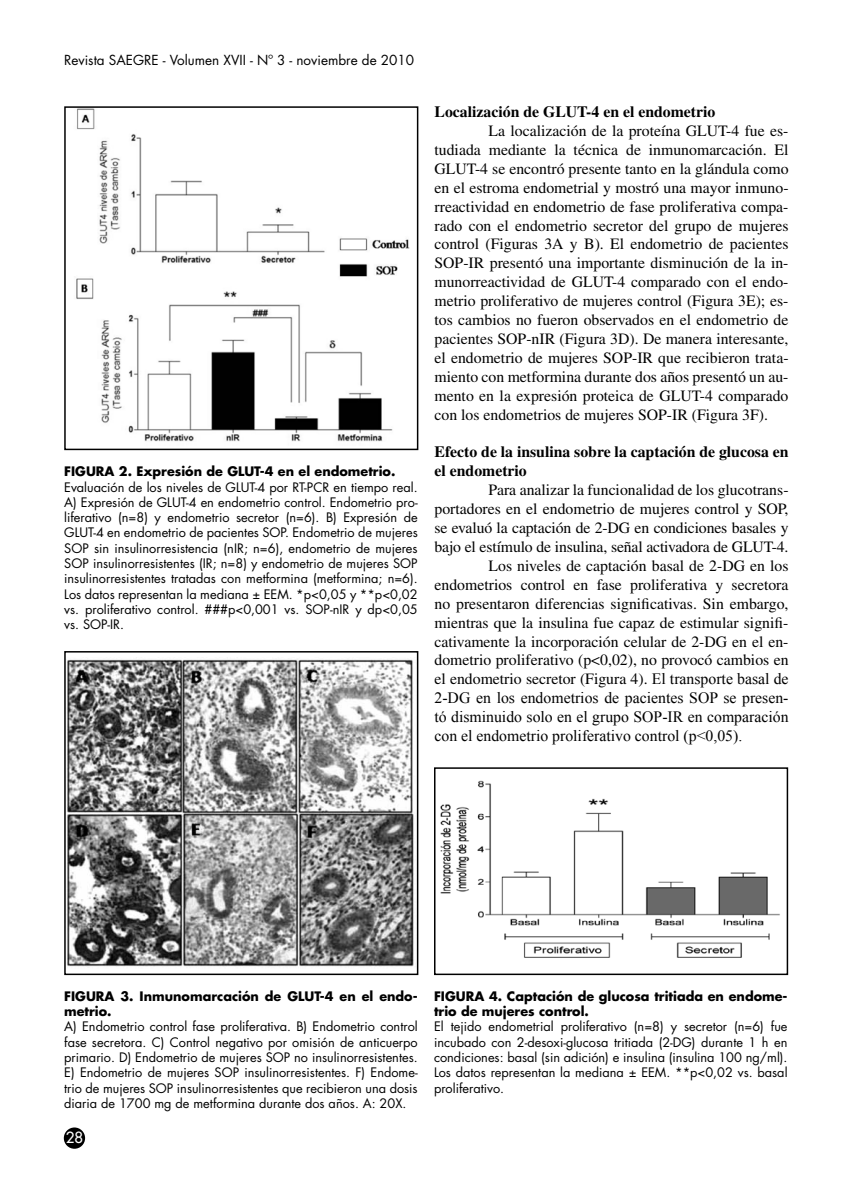
<style>
.page{position:relative;width:851px;height:1191px;background:#fff}
.page>*{position:absolute;margin:0;border:0;box-sizing:border-box;transform-origin:0 0}
.t1{font:15.75px/18.9px "Times LT Std";color:#000;text-align:justify}
.t2{font:15.75px/18.9px "Times New Roman";color:#000;text-align:justify}
.t3{font:700 15.75px/18.9px "Times LT Std";color:#000}
.t4{font:500 15px "Futura Std";color:#fff}
.t5{font:13.5px "Futura Std";color:#000}
.t6{font:12.75px/15.3px "Futura Std";color:#000;text-align:justify}
.t7{font:700 12.75px/15.3px "Futura Std";color:#000}
.s1{font-family:"Times New Roman"}
</style>
<div class="page">
<div style="left:64px;top:1127px;width:21px;height:21px;background:#000;border-radius:50%"></div>
<img style="left:76px;top:109px;width:334px;height:333px">
<div style="left:64px;top:106px;width:354px;height:344px;border:2px solid #000"></div>
<img style="left:67px;top:659px;width:347px;height:308px">
<div style="left:64px;top:651px;width:354px;height:324px;border:2px solid #000"></div>
<img style="left:440px;top:780px;width:340px;height:178px">
<div style="left:434px;top:767px;width:354px;height:208px;border:2px solid #000"></div>
<p class="t5" style="left:64px;top:52px;width:351px">Revista SAEGRE - Volumen XVII - Nº 3 - noviembre de 2010</p>
<p class="t7" style="left:64px;top:463px;width:332px">FIGURA 2. Expresión de GLUT-4 en el endometrio.</p>
<p class="t6" style="left:64px;top:479px;width:355px">Evaluación de los niveles de GLUT-4 por RT-PCR en tiempo real.<br>A) Expresión de GLUT-4 en endometrio control. Endometrio pro&shy;liferativo (n=8) y endometrio secretor (n=6). B) Expresión de GLUT-4 en endometrio de pacientes SOP. Endometrio de mujeres SOP sin insulinorresistencia (nIR; n=6), endometrio de mujeres SOP insulinorresistentes (IR; n=8) y endometrio de mujeres SOP insulinorresistentes tratadas con metformina (metformina; n=6).<br>Los datos representan la mediana ± EEM. *p&lt;0,05 y **p&lt;0,02 vs. proliferativo control. ###p&lt;0,001 vs. SOP-nIR y dp&lt;0,05 vs. SOP-IR.</p>
<p class="t3" style="left:434px;top:102px;width:282px">Localización de GLUT-4 en el endometrio</p>
<p class="t1" style="left:434px;top:121px;width:355px;text-indent:54px">La localización de la proteína GLUT-4 fue es&shy;tudiada mediante la técnica de inmunomarcación. El GLUT-4 se encontró presente tanto en la glándula como en el estroma endometrial y mostró una mayor inmuno&shy;rreactividad en endometrio de fase proliferativa compa&shy;rado con el endometrio secretor del grupo de mujeres control (Figuras 3A y B). El endometrio de pacientes SOP-IR presentó una importante disminución de la in&shy;munorreactividad de GLUT-4 comparado con el endo&shy;metrio proliferativo de mujeres control (Figura 3E); es&shy;tos cambios no fueron observados en el endometrio de pacientes SOP-nIR (Figura 3D). De manera interesante, el endometrio de mujeres SOP-IR que recibieron trata&shy;miento con metformina durante dos años presentó un au&shy;mento en la expresión proteica de GLUT-4 comparado con los endometrios de mujeres SOP-IR (Figura 3F).</p>
<p class="t3" style="left:434px;top:442px;width:355px">Efecto de la insulina sobre la captación de glucosa en el endometrio</p>
<p class="t1" style="left:434px;top:480px;width:355px;text-align:right">Para analizar la funcionalidad de los glucotrans&shy;portadores en el endometrio de mujeres control y SOP, se evaluó la captación de 2-DG en condiciones basales y bajo el estímulo de insulina, señal activadora de GLUT-4.<br>Los niveles de captación basal de 2-DG en los endometrios control en fase proliferativa y secretora no presentaron diferencias significativas. Sin embargo, mientras que la insulina fue capaz de estimular signifi&shy;cativamente la incorporación celular de 2-DG en el en&shy;dometrio proliferativo (p&lt;0,02), no provocó cambios en el endometrio secretor (Figura 4). <span class="s1">El transporte basal de</span></p>
<p class="t2" style="left:434px;top:688px;width:355px">2-DG en los endometrios de pacientes SOP se presen&shy;tó disminuido solo en el grupo SOP-IR en comparación con el endometrio proliferativo control (p&lt;0,05).</p>
<p class="t7" style="left:64px;top:988px;width:355px">FIGURA 3. Inmunomarcación de GLUT-4 en el endo&shy;metrio.</p>
<p class="t6" style="left:64px;top:1019px;width:355px">A) Endometrio control fase proliferativa. B) Endometrio control fase secretora. C) Control negativo por omisión de anticuerpo primario. D) Endometrio de mujeres SOP no insulinorresistentes.<br>E) Endometrio de mujeres SOP insulinorresistentes. F) Endome&shy;trio de mujeres SOP insulinorresistentes que recibieron una dosis diaria de 1700 mg de metformina durante dos años. A: 20X.</p>
<p class="t4" style="left:66px;top:1128px;width:19px">28</p>
<p class="t7" style="left:434px;top:988px;width:355px">FIGURA 4. Captación de glucosa tritiada en endome&shy;trio de mujeres control.</p>
<p class="t6" style="left:434px;top:1019px;width:355px">El tejido endometrial proliferativo (n=8) y secretor (n=6) fue incubado con 2-desoxi-glucosa tritiada (2-DG) durante 1 h en condiciones: basal (sin adición) e insulina (insulina 100 ng/ml).<br>Los datos representan la mediana ± EEM. **p&lt;0,02 vs. basal proliferativo.</p>
</div>
